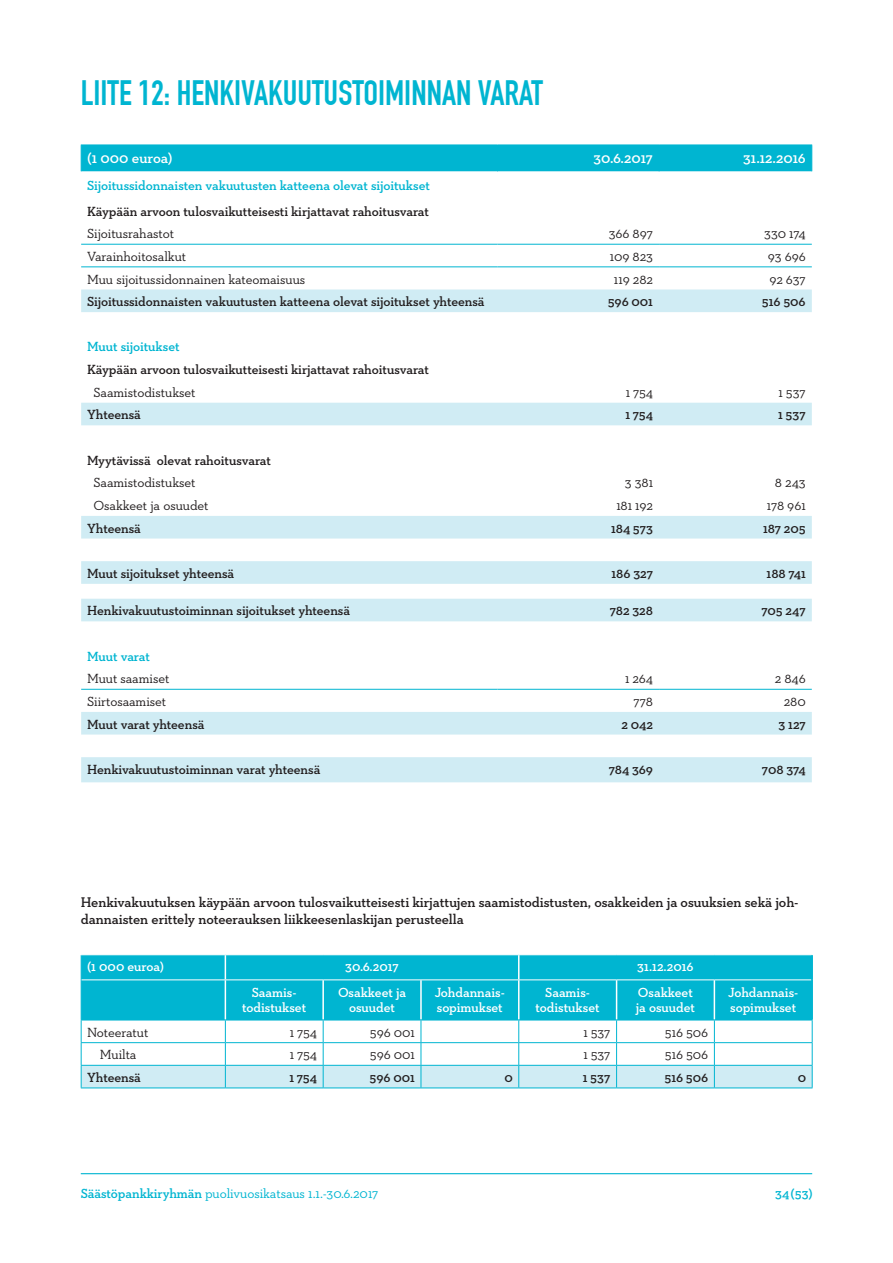
<style>
.page{position:relative;width:893px;height:1263px;background:#fff}
.page>*{position:absolute;margin:0;border:0;box-sizing:border-box;transform-origin:0 0}
.t1{font:700 34.5px "DIN Condensed";color:#00b5d1}
.t2{font:600 15px "Neutraface Slab Text";letter-spacing:-.005em;color:#fff}
.t3{font:600 14.25px/17.1px "Neutraface Slab Text";letter-spacing:-.005em;color:#231f20}
.t4{font:600 13.5px "Neutraface Slab Text";letter-spacing:-.005em;color:#231f20}
.t5{font:13.5px "Neutraface Slab Text";letter-spacing:-.005em;color:#231f20}
.t6{font:600 13.5px/15px "Neutraface Slab Text";letter-spacing:-.005em;color:#fff;text-align:center}
.t7{font:600 13.5px "Neutraface Slab Text";letter-spacing:-.005em;color:#00b5d1}
.t8{font:13.5px "Neutraface Slab Text";letter-spacing:-.005em;color:#00b5d1}
.s1{font-weight:600}
</style>
<div class="page">
<hr style="left:81px;top:1173px;width:731px;height:1px;background:#00b5d1">
<svg style="left:81px;top:289px;width:731px;height:493px"></svg>
<div style="left:81px;top:145px;width:731px;height:26px;background:#00b5d1"></div>
<hr style="left:81px;top:244px;width:416px;height:1px;background:#00b5d1">
<hr style="left:497px;top:244px;width:162px;height:1px;background:#00b5d1">
<hr style="left:659px;top:244px;width:153px;height:1px;background:#00b5d1">
<hr style="left:81px;top:266px;width:416px;height:1px;background:#00b5d1">
<hr style="left:497px;top:266px;width:162px;height:1px;background:#00b5d1">
<hr style="left:659px;top:266px;width:153px;height:1px;background:#00b5d1">
<hr style="left:81px;top:689px;width:416px;height:1px;background:#00b5d1">
<hr style="left:497px;top:689px;width:162px;height:1px;background:#00b5d1">
<hr style="left:659px;top:689px;width:153px;height:1px;background:#00b5d1">
<div style="left:82px;top:955px;width:729px;height:65px;background:#00b5d1"></div>
<svg style="left:81px;top:955px;width:1px;height:25px"></svg>
<hr style="left:81px;top:980px;width:1px;height:40px;background:#00b5d1">
<svg style="left:225px;top:955px;width:1px;height:24px"></svg>
<svg style="left:518px;top:955px;width:1px;height:24px"></svg>
<hr style="left:225px;top:980px;width:1px;height:40px;background:#fff">
<hr style="left:322px;top:980px;width:2px;height:40px;background:#fff">
<hr style="left:420px;top:980px;width:2px;height:40px;background:#fff">
<hr style="left:518px;top:980px;width:1px;height:40px;background:#fff">
<hr style="left:616px;top:980px;width:1px;height:40px;background:#fff">
<hr style="left:714px;top:980px;width:1px;height:40px;background:#fff">
<hr style="left:82px;top:979px;width:143px;height:1px;background:#fff">
<hr style="left:225px;top:979px;width:98px;height:1px;background:#fff">
<hr style="left:323px;top:979px;width:98px;height:1px;background:#fff">
<hr style="left:421px;top:979px;width:98px;height:1px;background:#fff">
<hr style="left:519px;top:979px;width:98px;height:1px;background:#fff">
<hr style="left:617px;top:979px;width:97px;height:1px;background:#fff">
<hr style="left:714px;top:979px;width:97px;height:1px;background:#fff">
<svg style="left:81px;top:1020px;width:732px;height:68px"></svg>
<hr style="left:714px;top:1087px;width:99px;height:1px;background:#00b5d1">
<hr style="left:811px;top:955px;width:2px;height:25px;background:#00b5d1">
<hr style="left:811px;top:980px;width:2px;height:40px;background:#00b5d1">
<h1 class="t1" style="left:81px;top:73px;width:464px">LIITE 12: HENKIVAKUUTUSTOIMINNAN VARAT</h1>
<p class="t2" style="left:87px;top:148px;width:87px">(1 000 euroa)</p>
<p class="t2" style="left:594px;top:148px;width:61px">30.6.2017</p>
<p class="t2" style="left:743px;top:148px;width:64px">31.12.2016</p>
<p class="t7" style="left:87px;top:177px;width:344px">Sijoitussidonnaisten vakuutusten katteena olevat sijoitukset</p>
<p class="t4" style="left:87px;top:203px;width:343px">Käypään arvoon tulosvaikutteisesti kirjattavat rahoitusvarat</p>
<p class="t5" style="left:87px;top:225px;width:88px">Sijoitusrahastot</p>
<p class="t5" style="left:609px;top:225px;width:46px">366 897</p>
<p class="t5" style="left:764px;top:225px;width:43px">330 174</p>
<p class="t5" style="left:87px;top:248px;width:101px">Varainhoitosalkut</p>
<p class="t5" style="left:610px;top:248px;width:45px">109 823</p>
<p class="t5" style="left:768px;top:248px;width:39px">93 696</p>
<p class="t5" style="left:87px;top:270px;width:220px">Muu sijoitussidonnainen kateomaisuus</p>
<p class="t5" style="left:614px;top:270px;width:41px">119 282</p>
<p class="t5" style="left:769px;top:270px;width:38px">92 637</p>
<p class="t4" style="left:87px;top:293px;width:399px">Sijoitussidonnaisten vakuutusten katteena olevat sijoitukset yhteensä</p>
<p class="t4" style="left:608px;top:293px;width:47px">596 001</p>
<p class="t4" style="left:762px;top:293px;width:45px">516 506</p>
<p class="t7" style="left:87px;top:338px;width:94px">Muut sijoitukset</p>
<p class="t4" style="left:87px;top:361px;width:343px">Käypään arvoon tulosvaikutteisesti kirjattavat rahoitusvarat</p>
<p class="t5" style="left:94px;top:384px;width:103px">Saamistodistukset</p>
<p class="t5" style="left:626px;top:384px;width:29px">1 754</p>
<p class="t5" style="left:779px;top:384px;width:29px">1 537</p>
<p class="t4" style="left:87px;top:406px;width:55px">Yhteensä</p>
<p class="t4" style="left:625px;top:406px;width:29px">1 754</p>
<p class="t4" style="left:778px;top:406px;width:29px">1 537</p>
<p class="t4" style="left:87px;top:452px;width:185px">Myytävissä olevat rahoitusvarat</p>
<p class="t5" style="left:94px;top:474px;width:103px">Saamistodistukset</p>
<p class="t5" style="left:625px;top:474px;width:30px">3 381</p>
<p class="t5" style="left:775px;top:474px;width:32px">8 243</p>
<p class="t5" style="left:94px;top:497px;width:117px">Osakkeet ja osuudet</p>
<p class="t5" style="left:616px;top:497px;width:38px">181 192</p>
<p class="t5" style="left:767px;top:497px;width:40px">178 961</p>
<p class="t4" style="left:87px;top:519px;width:55px">Yhteensä</p>
<p class="t4" style="left:611px;top:519px;width:43px">184 573</p>
<p class="t4" style="left:763px;top:519px;width:44px">187 205</p>
<p class="t4" style="left:87px;top:565px;width:149px">Muut sijoitukset yhteensä</p>
<p class="t4" style="left:612px;top:565px;width:43px">186 327</p>
<p class="t4" style="left:767px;top:565px;width:41px">188 741</p>
<p class="t4" style="left:87px;top:602px;width:264px">Henkivakuutustoiminnan sijoitukset yhteensä</p>
<p class="t4" style="left:610px;top:602px;width:45px">782 328</p>
<p class="t4" style="left:761px;top:602px;width:46px">705 247</p>
<p class="t7" style="left:87px;top:648px;width:64px">Muut varat</p>
<p class="t5" style="left:87px;top:670px;width:84px">Muut saamiset</p>
<p class="t5" style="left:625px;top:670px;width:30px">1 264</p>
<p class="t5" style="left:775px;top:670px;width:32px">2 846</p>
<p class="t5" style="left:87px;top:693px;width:81px">Siirtosaamiset</p>
<p class="t5" style="left:634px;top:693px;width:21px">778</p>
<p class="t5" style="left:784px;top:693px;width:24px">280</p>
<p class="t4" style="left:87px;top:715px;width:119px">Muut varat yhteensä</p>
<p class="t4" style="left:622px;top:715px;width:33px">2 042</p>
<p class="t4" style="left:779px;top:715px;width:29px">3 127</p>
<p class="t4" style="left:87px;top:761px;width:235px">Henkivakuutustoiminnan varat yhteensä</p>
<p class="t4" style="left:609px;top:761px;width:46px">784 369</p>
<p class="t4" style="left:762px;top:761px;width:45px">708 374</p>
<p class="t3" style="left:81px;top:893px;width:719px">Henkivakuutuksen käypään arvoon tulosvaikutteisesti kirjattujen saamistodistusten, osakkeiden ja osuuksien sekä joh&shy;dannaisten erittely noteerauksen liikkeesenlaskijan perusteella</p>
<p class="t6" style="left:87px;top:959px;width:78px">(1 000 euroa)</p>
<p class="t6" style="left:345px;top:959px;width:55px">30.6.2017</p>
<p class="t6" style="left:637px;top:959px;width:58px">31.12.2016</p>
<p class="t6" style="left:242px;top:984px;width:66px">Saamis&shy;todistukset</p>
<p class="t6" style="left:338px;top:984px;width:70px">Osakkeet ja osuudet</p>
<p class="t6" style="left:435px;top:984px;width:72px;text-align:left">Johdannais&shy;sopimukset</p>
<p class="t6" style="left:536px;top:984px;width:66px">Saamis&shy;todistukset</p>
<p class="t6" style="left:636px;top:984px;width:61px;text-align:left">Osakkeet ja osuudet</p>
<p class="t6" style="left:728px;top:984px;width:72px;text-align:left">Johdannais&shy;sopimukset</p>
<p class="t5" style="left:87px;top:1023px;width:63px">Noteeratut</p>
<p class="t5" style="left:290px;top:1023px;width:29px">1 754</p>
<p class="t5" style="left:370px;top:1023px;width:46px">596 001</p>
<p class="t5" style="left:583px;top:1023px;width:29px">1 537</p>
<p class="t5" style="left:665px;top:1023px;width:45px">516 506</p>
<p class="t5" style="left:100px;top:1046px;width:38px">Muilta</p>
<p class="t5" style="left:290px;top:1046px;width:29px">1 754</p>
<p class="t5" style="left:370px;top:1046px;width:46px">596 001</p>
<p class="t5" style="left:583px;top:1046px;width:29px">1 537</p>
<p class="t5" style="left:665px;top:1046px;width:45px">516 506</p>
<p class="t4" style="left:87px;top:1069px;width:55px">Yhteensä</p>
<p class="t4" style="left:289px;top:1069px;width:29px">1 754</p>
<p class="t4" style="left:370px;top:1069px;width:47px">596 001</p>
<p class="t4" style="left:504px;top:1069px;width:10px">0</p>
<p class="t4" style="left:583px;top:1069px;width:29px">1 537</p>
<p class="t4" style="left:664px;top:1069px;width:45px">516 506</p>
<p class="t4" style="left:798px;top:1069px;width:10px">0</p>
<p class="t8" style="left:81px;top:1185px;width:299px"><span class="s1">Säästöpankkiryhmän</span> puolivuosikatsaus 1.1.-30.6.2017</p>
<p class="t7" style="left:775px;top:1185px;width:39px">34 (53)</p>
</div>
